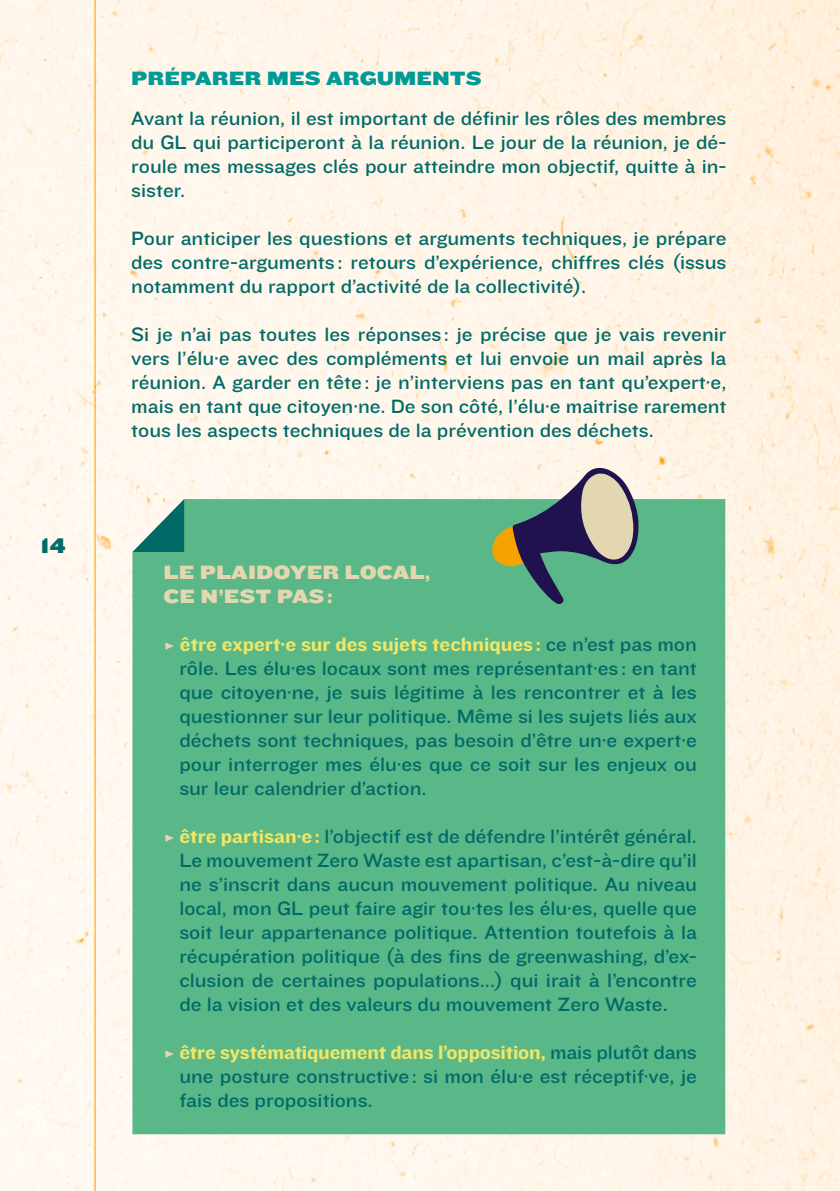
<style>
.page{position:relative;width:840px;height:1191px;background:#fff}
.page>*{position:absolute;margin:0;border:0;box-sizing:border-box;transform-origin:0 0}
.t1{font:22px "Knockout HTF73 Full Heviweight";color:#006a67}
.t2{font:20px/24px "Knockout HTF32 Junior Cruiserwt";color:#006a67;text-align:justify}
.t3{font:20px "Knockout HTF52 Cruiserweight";letter-spacing:-.01em;color:#f1e766}
.t4{font:20px/24px "Knockout HTF73 Full Heviweight";color:#e2d7b1}
.t5{font:20px "Knockout HTF73 Full Heviweight";color:#009b97}
.s1{font-family:"Knockout HTF73 Full Heviweight";color:#e2d7b1}
.s2{font-family:"Knockout HTF32 Junior Cruiserwt";color:#006a67}
.s3{font-family:"Knockout HTF52 Cruiserweight";color:#f1e766}
</style>
<div class="page">
<img style="left:0;top:0;width:839px;height:1191px">
<hr style="left:94px;top:0;width:1px;height:1191px;background:#f6a200">
<div style="left:132px;top:499px;width:592px;height:635px;background:#5ab787"></div>
<svg style="left:132px;top:499px;width:52px;height:53px"></svg>
<svg style="left:491px;top:465px;width:149px;height:139px;background:#849d8b"></svg>
<p class="t1" style="left:40px;top:534px;width:27px">14</p>
<p class="t5" style="left:131px;top:68px;width:352px">PRÉPARER MES ARGUMENTS</p>
<p class="t2" style="left:131px;top:107px;width:596px">Avant la réunion, il est important de définir les rôles des membres du GL qui participeront à la réunion. Le jour de la réunion, je dé&shy;roule mes messages clés pour atteindre mon objectif, quitte à in&shy;sister.</p>
<p class="t2" style="left:131px;top:227px;width:596px">Pour anticiper les questions et arguments techniques, je prépare des contre-arguments : retours d’expérience, chiffres clés (issus notamment du rapport d’activité de la collectivité).</p>
<p class="t2" style="left:131px;top:323px;width:596px">Si je n’ai pas toutes les réponses : je précise que je vais revenir vers l’élu·e avec des compléments et lui envoie un mail après la réunion. A garder en tête: je n’interviens pas en tant qu’expert·e, mais en tant que citoyen·ne. De son côté, l’élu·e maitrise rarement tous les aspects techniques de la prévention des déchets.</p>
<p class="t4" style="left:163px;top:560px;width:268px">LE PLAIDOYER LOCAL,<br>CE N’EST PAS:</p>
<p class="t3" style="left:163px;top:633px;width:534px"><span class="s1">≥</span> être expert·e sur des sujets techniques : <span class="s2">ce n’est pas mon</span></p>
<p class="t2" style="left:179px;top:656px;width:518px">rôle. Les élu·es locaux sont mes représentant·es : en tant que citoyen·ne, je suis légitime à les rencontrer et à les questionner sur leur politique. Même si les sujets liés aux déchets sont techniques, pas besoin d’être un·e expert·e pour interroger mes élu·es que ce soit sur les enjeux ou sur leur calendrier d’action.</p>
<p class="t2" style="left:179px;top:824px;width:518px;text-indent:-16px"><span class="s1">≥</span> <span class="s3">être partisan·e:</span> l’objectif est de défendre l’intérêt général.<br>Le mouvement Zero Waste est apartisan, c’est-à-dire qu’il ne s’inscrit dans aucun mouvement politique. Au niveau local, mon GL peut faire agir tou·tes les élu·es, quelle que soit leur appartenance politique. Attention toutefois à la récupération politique (à des fins de greenwashing, d’ex&shy;clusion de certaines populations...) qui irait à l’encontre de la vision et des valeurs du mouvement Zero Waste.</p>
<p class="t3" style="left:163px;top:1041px;width:534px"><span class="s1">≥</span> être systématiquement dans l’opposition, <span class="s2">mais plutôt dans</span></p>
<p class="t2" style="left:179px;top:1064px;width:518px">une posture constructive: si mon élu·e est réceptif·ve, je fais des propositions.</p>
</div>
